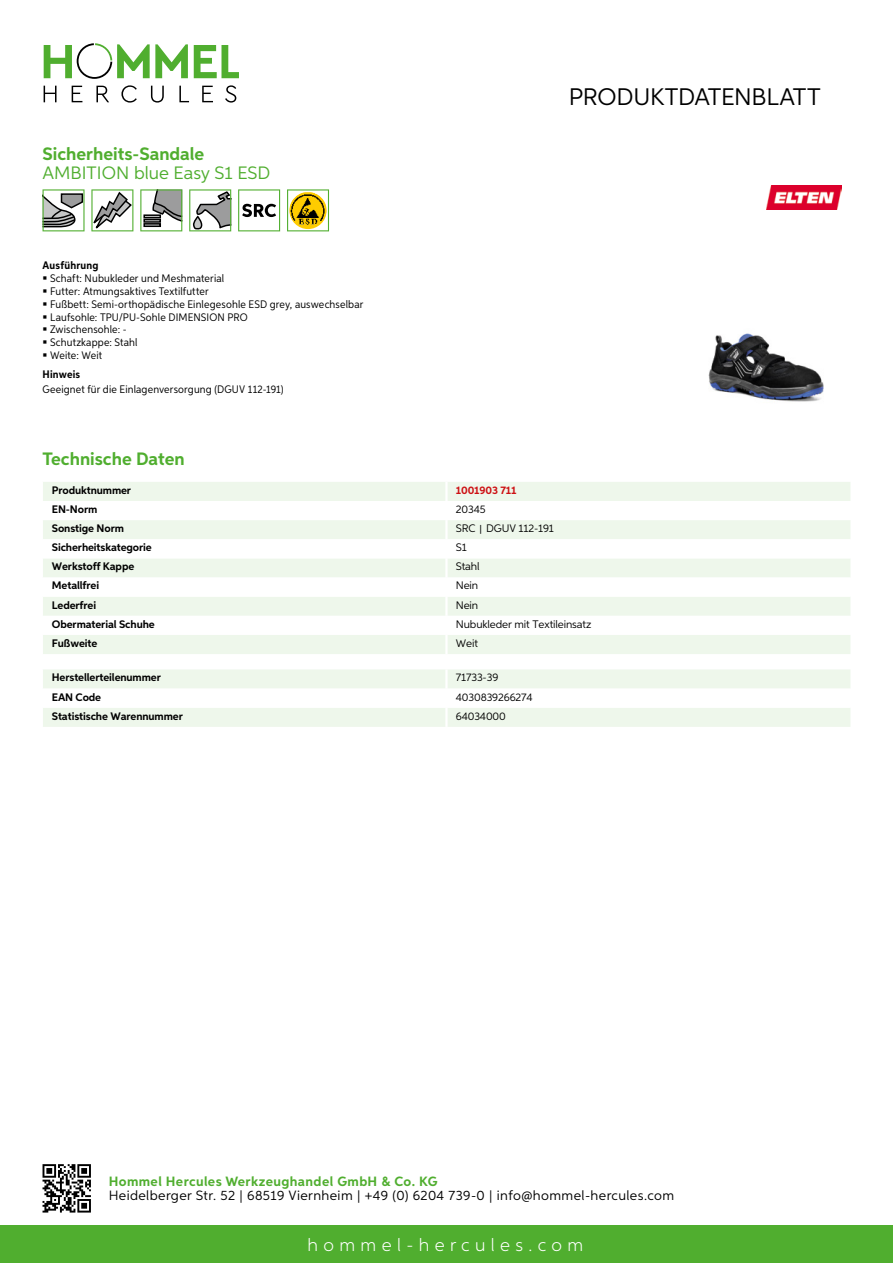
<style>
.page{position:relative;width:893px;height:1263px;background:#fff}
.page>*{position:absolute;margin:0;border:0;box-sizing:border-box;transform-origin:0 0}
.t1{font:24px "Aspira";letter-spacing:-.01em;color:#000}
.t2{font:700 18px "Aspira";color:#50ae2f}
.t3{font:18px "Aspira";color:#50ae2f}
.t4{font:300 18px "Aspira";letter-spacing:.3em;color:#fff}
.t5{font:13.5px "Aspira";letter-spacing:.03em;color:#000}
.t6{font:700 13.5px "Aspira";letter-spacing:.03em;color:#50ae2f}
.t7{font:10.95px/12.8px "Aspira Nar";letter-spacing:.015em;color:#000}
.t8{font:700 10.95px "Aspira";letter-spacing:-.01em;color:#000}
.t9{font:10.95px "Aspira";letter-spacing:-.01em;color:#000}
.t10{font:700 10.95px "Aspira Nar";letter-spacing:.02em;color:#000}
.t11{font:700 10.95px "Aspira";letter-spacing:-.01em;color:#cd1013}
.s1{font-family:"Wuerth Global";font-size:10.5px}
</style>
<div class="page">
<div style="left:0;top:1226px;width:893px;height:37px;background:#50ae2f"></div>
<svg style="left:43px;top:1164px;width:48px;height:48px"></svg>
<svg style="left:194px;top:45px;width:45px;height:33px"></svg>
<svg style="left:44px;top:43px;width:144px;height:36px"></svg>
<svg style="left:44px;top:86px;width:13px;height:16px"></svg>
<svg style="left:72px;top:86px;width:10px;height:16px"></svg>
<svg style="left:96px;top:86px;width:13px;height:16px"></svg>
<svg style="left:121px;top:85px;width:16px;height:18px"></svg>
<svg style="left:151px;top:86px;width:13px;height:17px"></svg>
<svg style="left:179px;top:86px;width:10px;height:16px"></svg>
<svg style="left:202px;top:86px;width:11px;height:16px"></svg>
<svg style="left:225px;top:85px;width:11px;height:18px"></svg>
<div style="left:43px;top:482px;width:807px;height:172px;background:#eef7eb"></div>
<svg style="left:43px;top:501px;width:807px;height:134px"></svg>
<hr style="left:445px;top:482px;width:3px;height:19px;background:#fff">
<hr style="left:445px;top:501px;width:3px;height:19px;background:#fff">
<hr style="left:445px;top:520px;width:3px;height:19px;background:#fff">
<hr style="left:445px;top:539px;width:3px;height:19px;background:#fff">
<hr style="left:445px;top:558px;width:3px;height:19px;background:#fff">
<hr style="left:445px;top:577px;width:3px;height:20px;background:#fff">
<hr style="left:445px;top:597px;width:3px;height:19px;background:#fff">
<hr style="left:445px;top:616px;width:3px;height:19px;background:#fff">
<hr style="left:445px;top:635px;width:3px;height:19px;background:#fff">
<svg style="left:43px;top:669px;width:807px;height:58px"></svg>
<hr style="left:445px;top:708px;width:3px;height:19px;background:#fff">
<svg style="left:43px;top:189px;width:90px;height:42px"></svg>
<svg style="left:140px;top:189px;width:42px;height:42px"></svg>
<svg style="left:189px;top:189px;width:42px;height:42px"></svg>
<svg style="left:238px;top:189px;width:42px;height:42px"></svg>
<svg style="left:287px;top:189px;width:42px;height:42px"></svg>
<img style="left:708px;top:333px;width:116px;height:69px">
<img style="left:766px;top:185px;width:76px;height:24px">
<h2 class="t2" style="left:43px;top:142px;width:163px">Sicherheits-Sandale</h2>
<h2 class="t3" style="left:43px;top:162px;width:227px">AMBITION blue Easy S1 ESD</h2>
<p class="t10" style="left:43px;top:259px;width:58px">Ausführung</p>
<p class="t7" style="left:50px;top:272px;width:315px">Schaft: Nubukleder und Meshmaterial<br>Futter: Atmungsaktives Textilfutter<br>Fußbett: Semi-orthopädische Einlegesohle ESD grey, auswechselbar Laufsohle: TPU/PU-Sohle DIMENSION PRO<br>Zwischensohle: -<br>Schutzkappe: Stahl<br>Weite: Weit</p>
<p class="t10" style="left:43px;top:367px;width:39px">Hinweis</p>
<p class="t7" style="left:43px;top:383px;width:242px">Geeignet für die Einlagenversorgung (DGUV 112-191)</p>
<h1 class="t1" style="left:569px;top:82px;width:253px">Produktdatenblatt</h1>
<h2 class="t2" style="left:43px;top:448px;width:144px">Technische Daten</h2>
<p class="t8" style="left:52px;top:483px;width:81px">Produktnummer</p>
<p class="t11" style="left:456px;top:483px;width:62px">1001903 711</p>
<p class="t8" style="left:52px;top:502px;width:47px">EN-Norm</p>
<p class="t9" style="left:456px;top:502px;width:31px">20345</p>
<p class="t8" style="left:52px;top:521px;width:74px">Sonstige Norm</p>
<p class="t9" style="left:456px;top:522px;width:100px">SRC <span class="s1">|</span> DGUV 112-191</p>
<p class="t8" style="left:52px;top:541px;width:101px">Sicherheitskategorie</p>
<p class="t9" style="left:456px;top:541px;width:12px">S1</p>
<p class="t8" style="left:52px;top:560px;width:84px">Werkstoff Kappe</p>
<p class="t9" style="left:456px;top:560px;width:25px">Stahl</p>
<p class="t8" style="left:52px;top:579px;width:49px">Metallfrei</p>
<p class="t9" style="left:456px;top:579px;width:24px">Nein</p>
<p class="t8" style="left:52px;top:598px;width:46px">Lederfrei</p>
<p class="t9" style="left:456px;top:598px;width:24px">Nein</p>
<p class="t8" style="left:52px;top:617px;width:104px">Obermaterial Schuhe</p>
<p class="t9" style="left:456px;top:617px;width:137px">N ubukleder mit Textileinsatz</p>
<p class="t8" style="left:52px;top:636px;width:47px">Fußweite</p>
<p class="t9" style="left:456px;top:636px;width:24px">Weit</p>
<p class="t8" style="left:52px;top:671px;width:111px">Herstellerteilenummer</p>
<p class="t9" style="left:456px;top:671px;width:44px">71733-39</p>
<p class="t8" style="left:52px;top:690px;width:51px">EAN Code</p>
<p class="t9" style="left:456px;top:690px;width:78px">4030839266274</p>
<p class="t8" style="left:52px;top:709px;width:132px">Statistische Warennummer</p>
<p class="t9" style="left:456px;top:709px;width:52px">64034000</p>
<p class="t6" style="left:109px;top:1172px;width:330px">Hommel Hercules Werkzeughandel GmbH &amp; Co. KG</p>
<p class="t5" style="left:109px;top:1187px;width:567px">Heidelberger Str. 52 | 68519 Viernheim | +49 (0) 6204 739-0 | info@hommel-hercules.com</p>
<h2 class="t4" style="left:307px;top:1234px;width:277px">hommel-hercules.com</h2>
</div>
